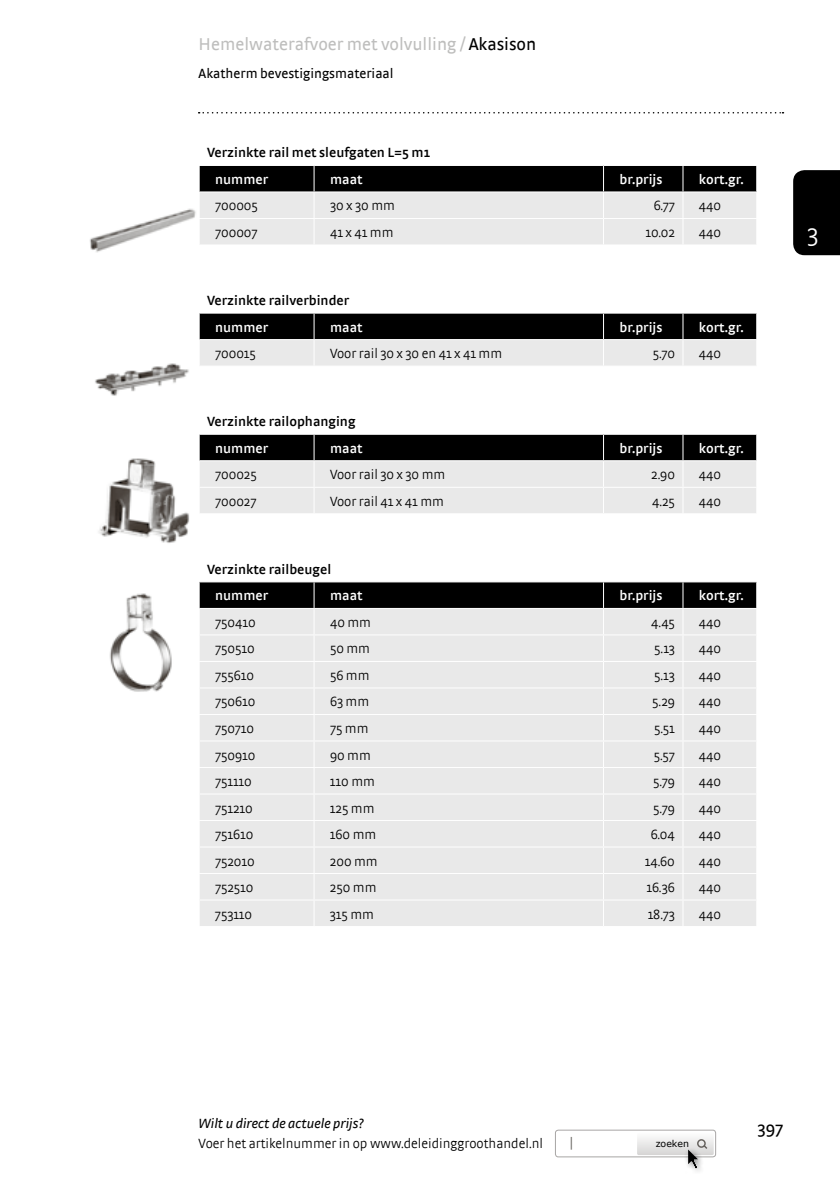
<style>
.page{position:relative;width:840px;height:1191px;background:#fff}
.page>*{position:absolute;margin:0;border:0;box-sizing:border-box;transform-origin:0 0}
.t1{font:300 26px "Strada";color:#fff}
.t2{font:18px "Strada";color:#bebebd}
.t3{font:18px "Strada";color:#000}
.t4{font:300 14px "Strada";color:#000}
.t5{font:600 14px "Strada";color:#fff}
.t6{font:600 14px "Strada";color:#000}
.t7{font:14px "Strada";color:#000}
.t8{font:italic 14px "Strada";color:#000}
.t9{font:300 14px "Strada";color:#635f5b}
.t10{font:9.4px "Verdana";color:#000}
.s1{color:#000}
</style>
<div class="page">
<svg style="left:198px;top:112px;width:585px;height:1px"></svg>
<div style="left:554px;top:1129px;width:161px;height:28px;border:1px solid #a8a6a5;border-radius:3px"></div>
<svg style="left:636px;top:1132px;width:77px;height:23px"></svg>
<div style="left:696px;top:1139px;width:9px;height:8px;border:1px solid #635f5b;border-radius:50%"></div>
<div style="left:683px;top:1146px;width:22px;height:29px;background:#000;opacity:.5"></div>
<svg style="left:687px;top:1143px;width:21px;height:25px"></svg>
<svg style="left:199px;top:165px;width:557px;height:80px;background:#a0a0a0"></svg>
<hr style="left:682px;top:191px;width:74px;height:1px;background:#fff">
<img style="left:90px;top:208px;width:106px;height:45px">
<svg style="left:199px;top:313px;width:557px;height:53px;background:#7a7a7a"></svg>
<hr style="left:682px;top:339px;width:74px;height:1px;background:#fff">
<img style="left:95px;top:363px;width:94px;height:33px">
<svg style="left:199px;top:434px;width:557px;height:79px;background:#9f9f9f"></svg>
<hr style="left:682px;top:460px;width:74px;height:1px;background:#fff">
<img style="left:99px;top:458px;width:90px;height:85px">
<svg style="left:199px;top:582px;width:557px;height:344px;background:#d8d8d8"></svg>
<hr style="left:682px;top:608px;width:74px;height:1px;background:#fff">
<img style="left:109px;top:593px;width:63px;height:99px">
<div style="left:793px;top:170px;width:46px;height:85px;background:#000"></div>
<p class="t2" style="left:198px;top:33px;width:339px">Hemelwaterafvoer met volvulling / <span class="s1">Akasison</span></p>
<p class="t7" style="left:198px;top:65px;width:196px">Akatherm bevestigingsmateriaal</p>
<p class="t6" style="left:207px;top:145px;width:224px">Verzinkte rail met sleufgaten L=5 m1</p>
<p class="t5" style="left:215px;top:171px;width:55px">nummer</p>
<p class="t5" style="left:330px;top:171px;width:34px">maat</p>
<p class="t5" style="left:619px;top:171px;width:44px">br.prijs</p>
<p class="t5" style="left:698px;top:171px;width:46px">kort.gr.</p>
<p class="t4" style="left:215px;top:198px;width:44px">700005</p>
<p class="t4" style="left:330px;top:198px;width:66px">30 x 30 mm</p>
<p class="t4" style="left:653px;top:198px;width:23px">6.77</p>
<p class="t4" style="left:698px;top:198px;width:24px">440</p>
<p class="t4" style="left:215px;top:224px;width:44px">700007</p>
<p class="t4" style="left:330px;top:224px;width:65px">41 x 41 mm</p>
<p class="t4" style="left:645px;top:224px;width:31px">10.02</p>
<p class="t4" style="left:698px;top:224px;width:24px">440</p>
<p class="t6" style="left:207px;top:292px;width:143px">Verzinkte railverbinder</p>
<p class="t5" style="left:215px;top:319px;width:55px">nummer</p>
<p class="t5" style="left:330px;top:319px;width:34px">maat</p>
<p class="t5" style="left:619px;top:319px;width:44px">br.prijs</p>
<p class="t5" style="left:698px;top:319px;width:46px">kort.gr.</p>
<p class="t4" style="left:215px;top:346px;width:42px">700015</p>
<p class="t4" style="left:330px;top:346px;width:173px">Voor rail 30 x 30 en 41 x 41 mm</p>
<p class="t4" style="left:652px;top:346px;width:24px">5.70</p>
<p class="t4" style="left:698px;top:346px;width:24px">440</p>
<p class="t6" style="left:207px;top:413px;width:150px">Verzinkte railophanging</p>
<p class="t5" style="left:215px;top:440px;width:55px">nummer</p>
<p class="t5" style="left:330px;top:440px;width:34px">maat</p>
<p class="t5" style="left:619px;top:440px;width:44px">br.prijs</p>
<p class="t5" style="left:698px;top:440px;width:46px">kort.gr.</p>
<p class="t4" style="left:215px;top:467px;width:43px">700025</p>
<p class="t4" style="left:330px;top:467px;width:117px">Voor rail 30 x 30 mm</p>
<p class="t4" style="left:651px;top:467px;width:25px">2.90</p>
<p class="t4" style="left:698px;top:467px;width:24px">440</p>
<p class="t4" style="left:215px;top:493px;width:43px">700027</p>
<p class="t4" style="left:330px;top:493px;width:115px">Voor rail 41 x 41 mm</p>
<p class="t4" style="left:651px;top:493px;width:24px">4.25</p>
<p class="t4" style="left:698px;top:493px;width:24px">440</p>
<p class="t6" style="left:207px;top:561px;width:125px">Verzinkte railbeugel</p>
<p class="t5" style="left:215px;top:587px;width:55px">nummer</p>
<p class="t5" style="left:330px;top:587px;width:34px">maat</p>
<p class="t5" style="left:619px;top:587px;width:44px">br.prijs</p>
<p class="t5" style="left:698px;top:587px;width:46px">kort.gr.</p>
<p class="t4" style="left:215px;top:614px;width:42px">750410</p>
<p class="t4" style="left:330px;top:614px;width:42px">40 mm</p>
<p class="t4" style="left:651px;top:614px;width:25px">4.45</p>
<p class="t4" style="left:698px;top:614px;width:24px">440</p>
<p class="t4" style="left:215px;top:641px;width:41px">750510</p>
<p class="t4" style="left:330px;top:641px;width:42px">50 mm</p>
<p class="t4" style="left:654px;top:641px;width:22px">5.13</p>
<p class="t4" style="left:698px;top:641px;width:24px">440</p>
<p class="t4" style="left:215px;top:667px;width:40px">755610</p>
<p class="t4" style="left:330px;top:667px;width:41px">56 mm</p>
<p class="t4" style="left:654px;top:667px;width:22px">5.13</p>
<p class="t4" style="left:698px;top:667px;width:24px">440</p>
<p class="t4" style="left:215px;top:694px;width:42px">750610</p>
<p class="t4" style="left:330px;top:694px;width:41px">63 mm</p>
<p class="t4" style="left:652px;top:694px;width:24px">5.29</p>
<p class="t4" style="left:698px;top:694px;width:24px">440</p>
<p class="t4" style="left:215px;top:720px;width:41px">750710</p>
<p class="t4" style="left:330px;top:720px;width:40px">75 mm</p>
<p class="t4" style="left:653px;top:720px;width:22px">5.51</p>
<p class="t4" style="left:698px;top:720px;width:24px">440</p>
<p class="t4" style="left:215px;top:747px;width:42px">750910</p>
<p class="t4" style="left:330px;top:747px;width:42px">90 mm</p>
<p class="t4" style="left:653px;top:747px;width:23px">5.57</p>
<p class="t4" style="left:698px;top:747px;width:24px">440</p>
<p class="t4" style="left:215px;top:773px;width:38px">751110</p>
<p class="t4" style="left:330px;top:773px;width:46px">110 mm</p>
<p class="t4" style="left:652px;top:773px;width:23px">5.79</p>
<p class="t4" style="left:698px;top:773px;width:24px">440</p>
<p class="t4" style="left:215px;top:800px;width:39px">751210</p>
<p class="t4" style="left:330px;top:800px;width:46px">125 mm</p>
<p class="t4" style="left:652px;top:800px;width:23px">5.79</p>
<p class="t4" style="left:698px;top:800px;width:24px">440</p>
<p class="t4" style="left:215px;top:826px;width:40px">751610</p>
<p class="t4" style="left:330px;top:826px;width:48px">160 mm</p>
<p class="t4" style="left:650px;top:826px;width:26px">6.04</p>
<p class="t4" style="left:698px;top:826px;width:24px">440</p>
<p class="t4" style="left:215px;top:853px;width:41px">752010</p>
<p class="t4" style="left:330px;top:853px;width:49px">200 mm</p>
<p class="t4" style="left:644px;top:853px;width:32px">14.60</p>
<p class="t4" style="left:698px;top:853px;width:24px">440</p>
<p class="t4" style="left:215px;top:879px;width:40px">752510</p>
<p class="t4" style="left:330px;top:879px;width:48px">250 mm</p>
<p class="t4" style="left:646px;top:879px;width:30px">16.36</p>
<p class="t4" style="left:698px;top:879px;width:24px">440</p>
<p class="t4" style="left:215px;top:906px;width:39px">753110</p>
<p class="t4" style="left:330px;top:906px;width:46px">315 mm</p>
<p class="t4" style="left:647px;top:906px;width:29px">18.73</p>
<p class="t4" style="left:698px;top:906px;width:24px">440</p>
<h1 class="t1" style="left:806px;top:219px;width:13px">3</h1>
<p class="t8" style="left:198px;top:1115px;width:166px">Wilt u direct de actuele prijs?</p>
<p class="t4" style="left:198px;top:1135px;width:346px">Voer het artikelnummer in op www.deleidinggroothandel.nl</p>
<p class="t9" style="left:569px;top:1134px;width:5px">|</p>
<p class="t10" style="left:655px;top:1137px;width:35px">zoeken</p>
<p class="t3" style="left:757px;top:1118px;width:27px">397</p>
</div>
